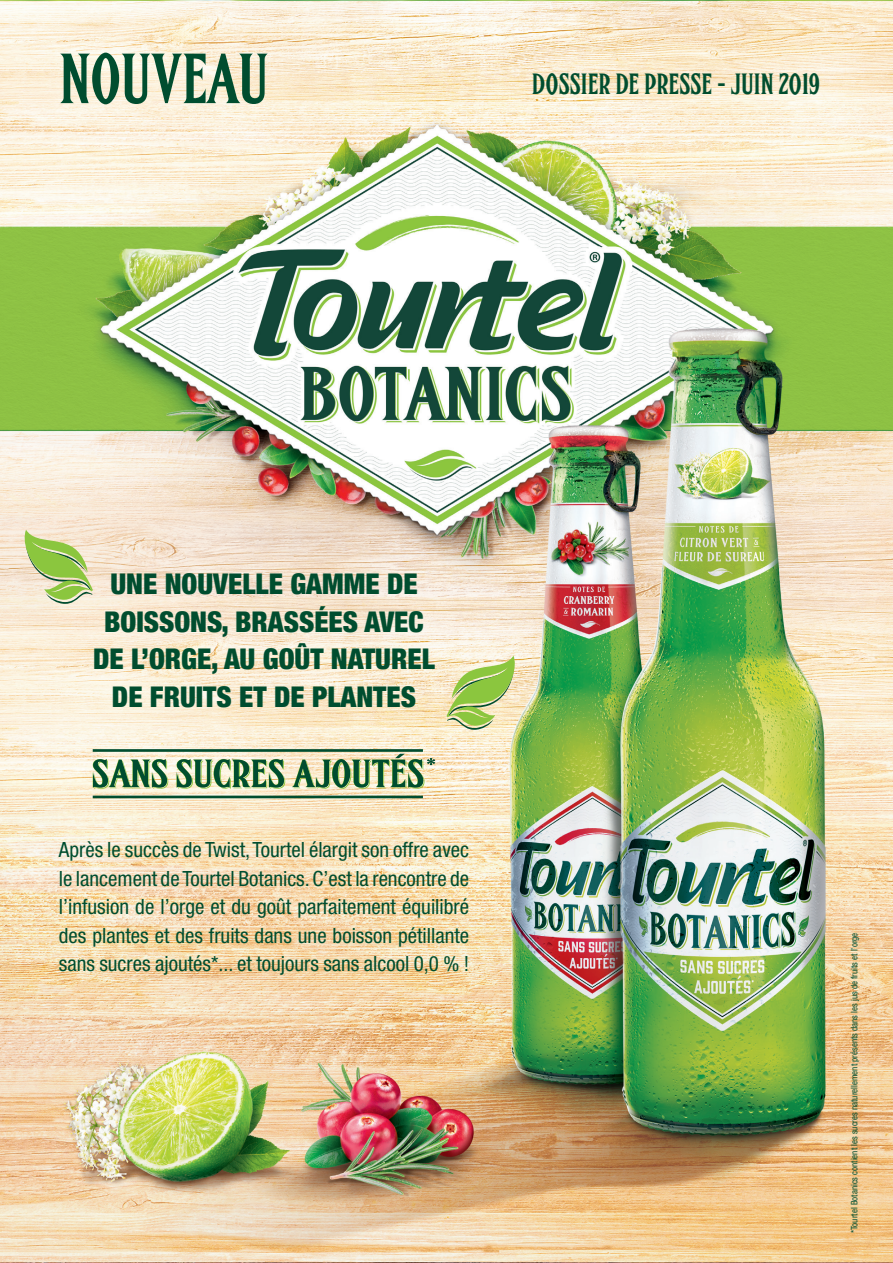
<style>
.page{position:relative;width:893px;height:1263px;background:#fff}
.page>*{position:absolute;margin:0;border:0;box-sizing:border-box;transform-origin:0 0}
.t1{font:68.25px "FHA Condensed French NC";color:#004d2f}
.t2{font:900 condensed 28.5px/37.5px "Helvetica Neue";color:#004d2f}
.t3{font:28.5px "FHA Condensed French NC";color:#004d2f}
.t4{font:condensed 21px/28.5px "Helvetica Neue";color:#004d2f;text-align:justify}
.t5{font:condensed 9px "Helvetica Neue";color:#004d2f}
</style>
<div class="page">
<img style="left:0;top:1px;width:893px;height:1260px">
<svg style="left:22px;top:530px;width:71px;height:74px;background:#c0d290"></svg>
<svg style="left:446px;top:656px;width:72px;height:74px;background:#c2d48a"></svg>
<svg style="left:93px;top:759px;width:75px;height:30px;background:#7ea37d"></svg>
<svg style="left:176px;top:759px;width:109px;height:30px;background:#80a47c"></svg>
<hr style="left:93px;top:749px;width:330px;height:3px;background:#004d2f">
<hr style="left:93px;top:796px;width:330px;height:2px;background:#004d2f">
<img style="left:292px;top:754px;width:143px;height:35px">
<p class="t1" style="left:59px;top:50px;width:211px">NOUVEAU</p>
<p class="t3" style="left:532px;top:71px;width:290px">DOSSIER DE PRESSE - JUIN 2019</p>
<p class="t2" style="left:104px;top:564px;width:321px">UNE NOUVELLE GAMME DE<br>BOISSONS, BRASSÉES AVEC</p>
<p class="t2" style="left:93px;top:639px;width:343px">DE L’ORGE, AU GOÛT NATUREL</p>
<p class="t2" style="left:112px;top:676px;width:306px">DE FRUITS ET DE PLANTES</p>
<p class="t4" style="left:59px;top:835px;width:412px">Après le succès de Twist, Tourtel élargit son offre avec le lancement de Tourtel Botanics. C’est la rencontre de l’infusion de l’orge et du goût parfaitement équilibré des plantes et des fruits dans une boisson pétillante sans sucres ajoutés*... et toujours sans alcool 0,0 % !</p>
<p class="t5" style="left:849px;top:1233px;width:302px;rotate:-90deg">*Tourtel Botanics contient les sucres naturellement présents dans les jus de fruits et l’orge</p>
</div>
